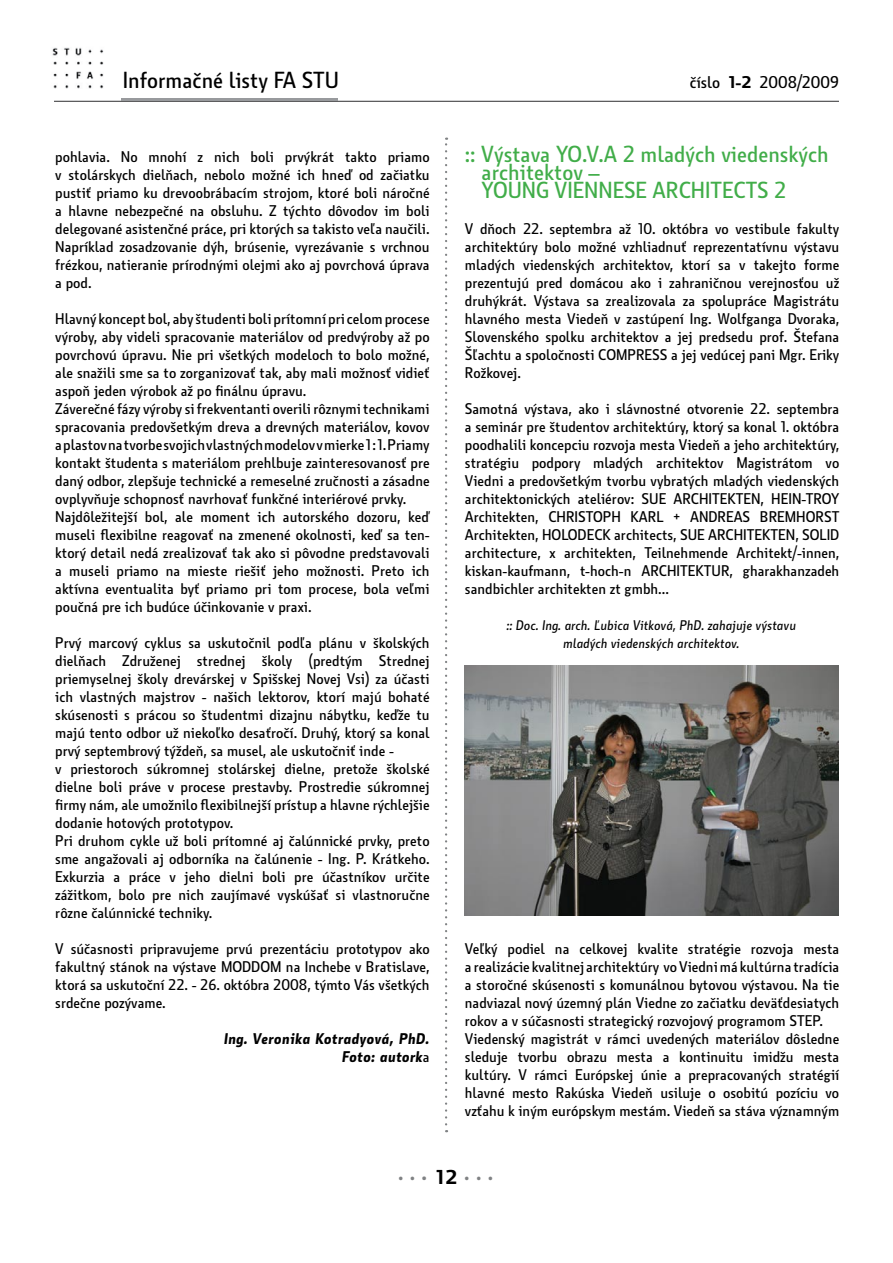
<style>
.page{position:relative;width:893px;height:1263px;background:#fff}
.page>*{position:absolute;margin:0;border:0;box-sizing:border-box;transform-origin:0 0}
.t1{font:22.5px/18px "Botanika Demi CE";color:#41ad49}
.t2{font:22.5px "Botanika Demi CE";color:#000}
.t3{font:700 19.5px "Myriad Pro";color:#808284}
.t4{font:16.5px "Botanika Demi CE";color:#000}
.t5{font:15px/18px "Botanika Demi CE";color:#000;text-align:justify}
.t6{font:italic 700 15px/18px "Botanika Demi CE";color:#000;text-align:right}
.t7{font:italic 13.5px/18px "Botanika Demi CE";color:#000;text-align:center}
.s1{font-weight:400;font-style:normal}
.s2{font-weight:700}
.s3{font-family:"Botanika Demi CE"}
.s4{font-family:"Botanika Demi CE";color:#000}
</style>
<div class="page">
<hr style="left:54px;top:101px;width:785px;height:1px;background:#464648">
<svg style="left:445px;top:138px;width:2px;height:986px"></svg>
<img style="left:52px;top:47px;width:52px;height:42px">
<hr style="left:122px;top:99px;width:216px;height:2px;background:#989a9d">
<img style="left:464px;top:665px;width:374px;height:250px">
<h1 class="t2" style="left:123px;top:69px;width:218px">Informačné listy FA STU</h1>
<p class="t5" style="left:55px;top:149px;width:376px">pohlavia. No mnohí z nich boli prvýkrát takto priamo v stolárskych dielňach, nebolo možné ich hneď od začiatku pustiť priamo ku drevoobrábacím strojom, ktoré boli náročné a hlavne nebezpečné na obsluhu. Z týchto dôvodov im boli delegované asistenčné práce, pri ktorých sa takisto veľa naučili.<br>Napríklad zosadzovanie dýh, brúsenie, vyrezávanie s vrchnou frézkou, natieranie prírodnými olejmi ako aj povrchová úprava a pod.</p>
<p class="t5" style="left:55px;top:311px;width:376px;text-align:left">Hlavný koncept bol, aby študenti boli prítomní pri celom procese výroby, aby videli spracovanie materiálov od predvýroby až po povrchovú úpravu. Nie pri všetkých modeloch to bolo možné, ale snažili sme sa to zorganizovať tak, aby mali možnosť vidieť aspoň jeden výrobok až po finálnu úpravu.<br>Záverečné fázy výroby si frekventanti overili rôznymi technikami spracovania predovšetkým dreva a drevných materiálov, kovov aplastov na tvorbe svojich vlastných modelov vmierke 1 : 1. Priamy kontakt študenta s materiálom prehlbuje zainteresovanosť pre daný odbor, zlepšuje technické a remeselné zručnosti a zásadne ovplyvňuje schopnosť navrhovať funkčné interiérové prvky.<br>Najdôležitejší bol, ale moment ich autorského dozoru, keď museli flexibilne reagovať na zmenené okolnosti, keď sa ten&shy;ktorý detail nedá zrealizovať tak ako si pôvodne predstavovali a museli priamo na mieste riešiť jeho možnosti. Preto ich aktívna eventualita byť priamo pri tom procese, bola veľmi poučná pre ich budúce účinkovanie v praxi.</p>
<p class="t5" style="left:55px;top:635px;width:376px;text-align:left">Prvý marcový cyklus sa uskutočnil podľa plánu v školských dielňach Združenej strednej školy (predtým Strednej priemyselnej školy drevárskej v Spišskej Novej Vsi) za účasti ich vlastných majstrov - našich lektorov, ktorí majú bohaté skúsenosti s prácou so študentmi dizajnu nábytku, keďže tu majú tento odbor už niekoľko desaťročí. Druhý, ktorý sa konal prvý septembrový týždeň, sa musel, ale uskutočniť inde -<br>v priestoroch súkromnej stolárskej dielne, pretože školské dielne boli práve v procese prestavby. Prostredie súkromnej firmy nám, ale umožnilo flexibilnejší prístup a hlavne rýchlejšie dodanie hotových prototypov.<br>Pri druhom cykle už boli prítomné aj čalúnnické prvky, preto sme angažovali aj odborníka na čalúnenie - Ing. P. Krátkeho.<br>Exkurzia a práce v jeho dielni boli pre účastníkov určite zážitkom, bolo pre nich zaujímavé vyskúšať si vlastnoručne rôzne čalúnnické techniky.</p>
<p class="t5" style="left:55px;top:941px;width:376px">V súčasnosti pripravujeme prvú prezentáciu prototypov ako fakultný stánok na výstave MODDOM na Inchebe v Bratislave, ktorá sa uskutoční 22. - 26. októbra 2008, týmto Vás všetkých srdečne pozývame.</p>
<p class="t6" style="left:224px;top:1031px;width:207px">Ing. Veronika Kotradyová, PhD.<br>Foto: autork<span class="s1">a</span></p>
<p class="t4" style="left:690px;top:75px;width:151px">číslo <span class="s2">1-2</span> 2008/2009</p>
<h1 class="t1" style="left:482px;top:147px;width:349px;text-indent:-17px">:: Výstava YO.V.A 2 mladých viedenských architektov –<br>YOUNG VIENNESE ARCHITECTS 2</h1>
<p class="t5" style="left:465px;top:221px;width:376px">V dňoch 22. septembra až 10. októbra vo vestibule fakulty architektúry bolo možné vzhliadnuť reprezentatívnu výstavu mladých viedenských architektov, ktorí sa v takejto forme prezentujú pred domácou ako i zahraničnou verejnosťou už druhýkrát. Výstava sa zrealizovala za spolupráce Magistrátu hlavného mesta Viedeň v zastúpení Ing. Wolfganga Dvoraka, Slovenského spolku architektov a jej predsedu prof. Štefana Šľachtu a spoločnosti COMPRESS a jej vedúcej pani Mgr. Eriky Rožkovej.</p>
<p class="t5" style="left:465px;top:401px;width:376px">Samotná výstava, ako i slávnostné otvorenie 22. septembra a seminár pre študentov architektúry, ktorý sa konal 1. októbra poodhalili koncepciu rozvoja mesta Viedeň a jeho architektúry, stratégiu podpory mladých architektov Magistrátom vo Viedni a predovšetkým tvorbu vybratých mladých viedenských architektonických ateliérov: SUE ARCHITEKTEN, HEIN-TROY Architekten, CHRISTOPH KARL + ANDREAS BREMHORST Architekten, HOLODECK architects, SUE ARCHITEKTEN, SOLID architecture, x architekten, Teilnehmende Architekt/-innen, kiskan-kaufmann, t-hoch-n ARCHITEKTUR, gharakhanzadeh sandbichler architekten zt gmbh...</p>
<p class="t7" style="left:506px;top:617px;width:291px">:: Doc. Ing. arch. Ľubica Vitková, PhD. zahajuje výstavu mladých viedenských architektov.</p>
<p class="t5" style="left:465px;top:941px;width:376px;text-align:left">Veľký podiel na celkovej kvalite stratégie rozvoja mesta a realizácie kvalitnej architektúry vo Viedni má kultúrna tradícia a storočné skúsenosti s komunálnou bytovou výstavou. Na tie nadviazal nový územný plán Viedne zo začiatku deväťdesiatych rokov a v súčasnosti strategický rozvojový programom STEP.<br>Viedenský magistrát v rámci uvedených materiálov dôsledne sleduje tvorbu obrazu mesta a kontinuitu imidžu mesta kultúry. V rámci Európskej únie a prepracovaných stratégií hlavné mesto Rakúska Viedeň usiluje o osobitú pozíciu vo vzťahu k iným európskym mestám. Viedeň sa stáva významným</p>
<h2 class="t3" style="left:398px;top:1160px;width:96px">. . <span class="s3">.</span> <span class="s4">12</span> . . .</h2>
</div>
